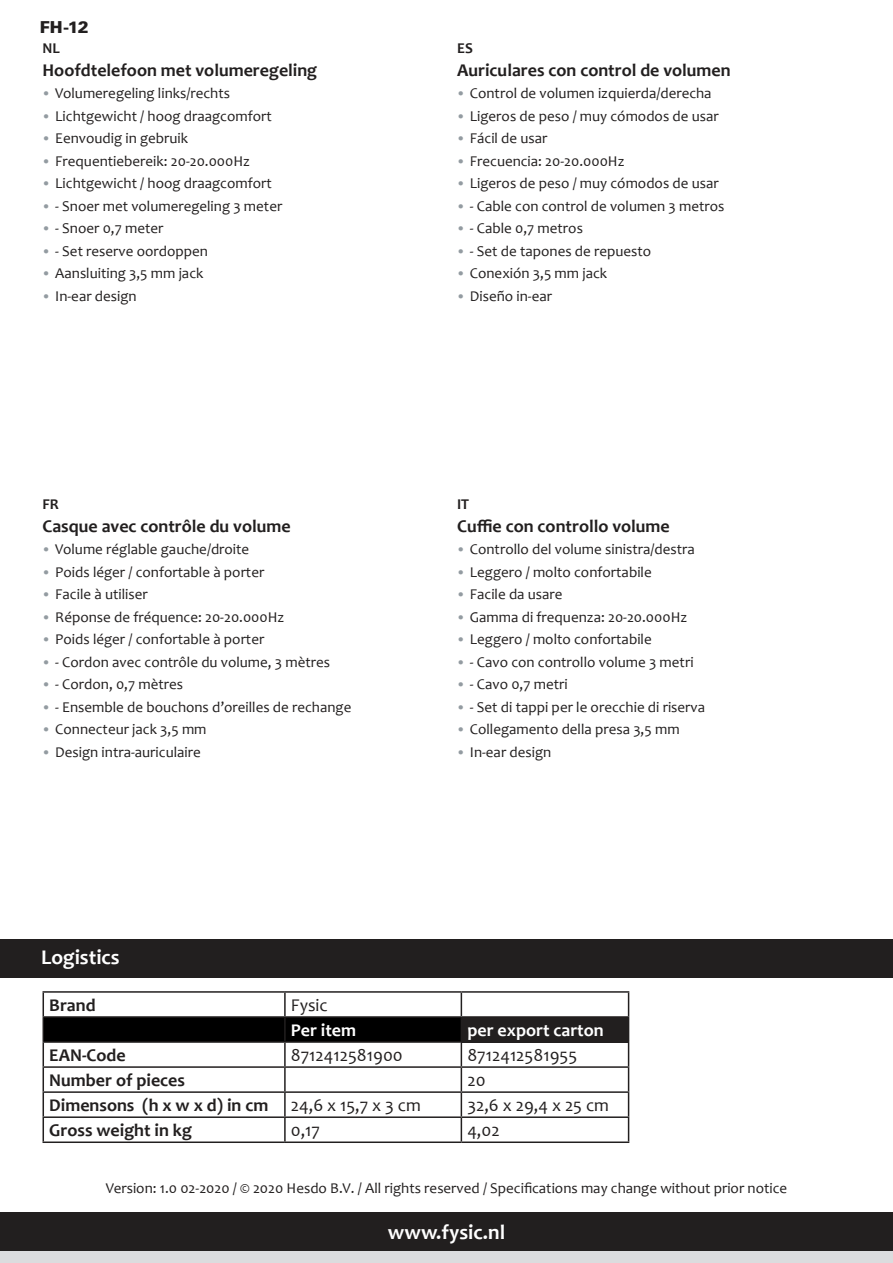
<style>
.page{position:relative;width:893px;height:1263px;background:#fff}
.page>*{position:absolute;margin:0;border:0;box-sizing:border-box;transform-origin:0 0}
.t1{font:700 21px "Candara";color:#fff}
.t2{font:700 18px "Candara";color:#221f1f}
.t3{font:18px "Candara";color:#221f1f}
.t4{font:700 18px "Candara";color:#fff}
.t5{font:900 16.5px "Univers LT Std";color:#221f1f}
.t6{font:15px "Candara";color:#221f1f}
.t7{font:700 15px "Candara";color:#221f1f}
.s1{font-family:"Calibri";font-weight:300;color:#939ba1}
</style>
<div class="page">
<div style="left:0;top:1242px;width:893px;height:21px;background:#dbdcde"></div>
<div style="left:0;top:1212px;width:893px;height:38px;background:#221f1f"></div>
<div style="left:461px;top:1017px;width:168px;height:25px;background:#221f1f"></div>
<hr style="left:43px;top:991px;width:242px;height:2px;background:#221f1f">
<hr style="left:285px;top:991px;width:176px;height:2px;background:#221f1f">
<hr style="left:461px;top:991px;width:168px;height:2px;background:#221f1f">
<hr style="left:461px;top:1016px;width:168px;height:2px;background:#221f1f">
<hr style="left:461px;top:1041px;width:168px;height:2px;background:#221f1f">
<hr style="left:461px;top:1066px;width:168px;height:2px;background:#221f1f">
<hr style="left:461px;top:1091px;width:168px;height:2px;background:#221f1f">
<hr style="left:461px;top:1116px;width:168px;height:2px;background:#221f1f">
<svg style="left:43px;top:993px;width:419px;height:148px"></svg>
<svg style="left:628px;top:993px;width:1px;height:148px"></svg>
<hr style="left:43px;top:1141px;width:242px;height:2px;background:#221f1f">
<hr style="left:285px;top:1141px;width:176px;height:2px;background:#221f1f">
<hr style="left:461px;top:1141px;width:168px;height:2px;background:#221f1f">
<div style="left:0;top:940px;width:893px;height:38px;background:#221f1f"></div>
<p class="t5" style="left:40px;top:18px;width:51px">FH-12</p>
<p class="t7" style="left:43px;top:42px;width:19px">NL</p>
<p class="t2" style="left:43px;top:63px;width:276px">Hoofdtelefoon met volumeregeling</p>
<p class="t6" style="left:43px;top:88px;width:189px"><span class="s1">•</span> Volumeregeling links/rechts</p>
<p class="t6" style="left:43px;top:110px;width:231px"><span class="s1">•</span> Lichtgewicht / hoog draagcomfort</p>
<p class="t6" style="left:43px;top:133px;width:147px"><span class="s1">•</span> Eenvoudig in gebruik</p>
<p class="t6" style="left:43px;top:155px;width:209px"><span class="s1">•</span> Frequentiebereik: 20-20.000Hz</p>
<p class="t6" style="left:43px;top:178px;width:231px"><span class="s1">•</span> Lichtgewicht / hoog draagcomfort</p>
<p class="t6" style="left:43px;top:200px;width:241px"><span class="s1">•</span> - Snoer met volumeregeling 3 meter</p>
<p class="t6" style="left:43px;top:223px;width:122px"><span class="s1">•</span> - Snoer 0,7 meter</p>
<p class="t6" style="left:43px;top:245px;width:167px"><span class="s1">•</span> - Set reserve oordoppen</p>
<p class="t6" style="left:43px;top:268px;width:162px"><span class="s1">•</span> Aansluiting 3,5 mm jack</p>
<p class="t6" style="left:43px;top:290px;width:96px"><span class="s1">•</span> In-ear design</p>
<p class="t7" style="left:43px;top:498px;width:18px">FR</p>
<p class="t2" style="left:43px;top:518px;width:250px">Casque avec contrôle du volume</p>
<p class="t6" style="left:43px;top:543px;width:208px"><span class="s1">•</span> Volume réglable gauche/droite</p>
<p class="t6" style="left:43px;top:566px;width:223px"><span class="s1">•</span> Poids léger / confortable à porter</p>
<p class="t6" style="left:43px;top:588px;width:107px"><span class="s1">•</span> Facile à utiliser</p>
<p class="t6" style="left:43px;top:611px;width:243px"><span class="s1">•</span> Réponse de fréquence: 20-20.000Hz</p>
<p class="t6" style="left:43px;top:633px;width:223px"><span class="s1">•</span> Poids léger / confortable à porter</p>
<p class="t6" style="left:43px;top:656px;width:289px"><span class="s1">•</span> - Cordon avec contrôle du volume, 3 mètres</p>
<p class="t6" style="left:43px;top:678px;width:142px"><span class="s1">•</span> - Cordon, 0,7 mètres</p>
<p class="t6" style="left:43px;top:701px;width:310px"><span class="s1">•</span> - Ensemble de bouchons d’oreilles de rechange</p>
<p class="t6" style="left:43px;top:723px;width:166px"><span class="s1">•</span> Connecteur jack 3,5 mm</p>
<p class="t6" style="left:43px;top:746px;width:160px"><span class="s1">•</span> Design intra-auriculaire</p>
<h1 class="t1" style="left:41px;top:949px;width:80px">Logistics</h1>
<p class="t7" style="left:457px;top:42px;width:17px">ES</p>
<p class="t2" style="left:457px;top:63px;width:275px">Auriculares con control de volumen</p>
<p class="t6" style="left:457px;top:88px;width:256px"><span class="s1">•</span> Control de volumen izquierda/derecha</p>
<p class="t6" style="left:457px;top:110px;width:263px"><span class="s1">•</span> Ligeros de peso / muy cómodos de usar</p>
<p class="t6" style="left:457px;top:133px;width:92px"><span class="s1">•</span> Fácil de usar</p>
<p class="t6" style="left:457px;top:155px;width:169px"><span class="s1">•</span> Frecuencia: 20-20.000Hz</p>
<p class="t6" style="left:457px;top:178px;width:263px"><span class="s1">•</span> Ligeros de peso / muy cómodos de usar</p>
<p class="t6" style="left:457px;top:200px;width:269px"><span class="s1">•</span> - Cable con control de volumen 3 metros</p>
<p class="t6" style="left:457px;top:223px;width:127px"><span class="s1">•</span> - Cable 0,7 metros</p>
<p class="t6" style="left:457px;top:245px;width:196px"><span class="s1">•</span> - Set de tapones de repuesto</p>
<p class="t6" style="left:457px;top:268px;width:152px"><span class="s1">•</span> Conexión 3,5 mm jack</p>
<p class="t6" style="left:457px;top:290px;width:96px"><span class="s1">•</span> Diseño in-ear</p>
<p class="t7" style="left:457px;top:498px;width:14px">IT</p>
<p class="t2" style="left:457px;top:514px;width:214px">Cuffie con controllo volume</p>
<p class="t6" style="left:457px;top:543px;width:239px"><span class="s1">•</span> Controllo del volume sinistra/destra</p>
<p class="t6" style="left:457px;top:566px;width:196px"><span class="s1">•</span> Leggero / molto confortabile</p>
<p class="t6" style="left:457px;top:588px;width:107px"><span class="s1">•</span> Facile da usare</p>
<p class="t6" style="left:457px;top:611px;width:232px"><span class="s1">•</span> Gamma di frequenza: 20-20.000Hz</p>
<p class="t6" style="left:457px;top:633px;width:196px"><span class="s1">•</span> Leggero / molto confortabile</p>
<p class="t6" style="left:457px;top:656px;width:238px"><span class="s1">•</span> - Cavo con controllo volume 3 metri</p>
<p class="t6" style="left:457px;top:678px;width:112px"><span class="s1">•</span> - Cavo 0,7 metri</p>
<p class="t6" style="left:457px;top:701px;width:250px"><span class="s1">•</span> - Set di tappi per le orecchie di riserva</p>
<p class="t6" style="left:457px;top:723px;width:224px"><span class="s1">•</span> Collegamento della presa 3,5 mm</p>
<p class="t6" style="left:457px;top:746px;width:96px"><span class="s1">•</span> In-ear design</p>
<p class="t2" style="left:49px;top:998px;width:48px">Brand</p>
<p class="t3" style="left:291px;top:998px;width:38px">Fysic</p>
<p class="t4" style="left:291px;top:1023px;width:67px">Per item</p>
<p class="t4" style="left:467px;top:1019px;width:138px">per export carton</p>
<p class="t2" style="left:49px;top:1048px;width:78px">EAN-Code</p>
<p class="t3" style="left:291px;top:1048px;width:113px">8712412581900</p>
<p class="t3" style="left:467px;top:1048px;width:111px">8712412581955</p>
<p class="t2" style="left:49px;top:1073px;width:137px">Number of pieces</p>
<p class="t3" style="left:467px;top:1073px;width:20px">20</p>
<p class="t2" style="left:49px;top:1098px;width:221px">Dimensons (h x w x d) in cm</p>
<p class="t3" style="left:291px;top:1098px;width:131px">24,6 x 15,7 x 3 cm</p>
<p class="t3" style="left:467px;top:1098px;width:143px">32,6 x 29,4 x 25 cm</p>
<p class="t2" style="left:49px;top:1123px;width:144px">Gross weight in kg</p>
<p class="t3" style="left:291px;top:1123px;width:31px">0,17</p>
<p class="t3" style="left:467px;top:1123px;width:34px">4,02</p>
<p class="t6" style="left:106px;top:1179px;width:683px">Version: 1.0 02-2020 / © 2020 Hesdo B.V. / All rights reserved / Specifications may change without prior notice</p>
<h1 class="t1" style="left:388px;top:1223px;width:119px">www.fysic.nl</h1>
</div>
